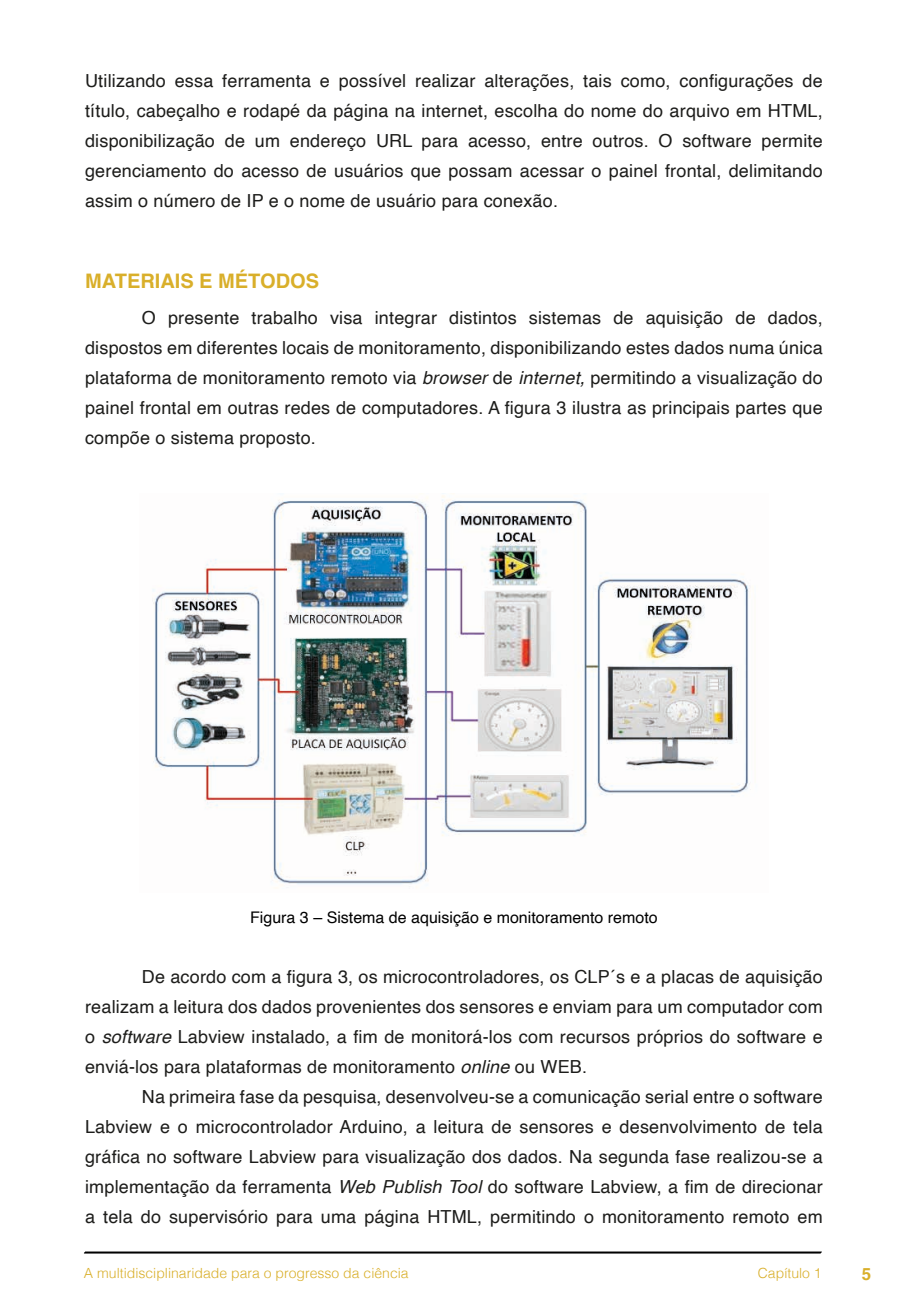
<style>
.page{position:relative;width:908px;height:1304px;background:#fff}
.page>*{position:absolute;margin:0;border:0;box-sizing:border-box;transform-origin:0 0}
.t1{font:700 20px "Helvetica";color:#d9af2a}
.t2{font:18px/30px "Helvetica";letter-spacing:.01em;color:#1d1d1b;text-align:justify}
.t3{font:700 16.8px "Helvetica";color:#d9af2a}
.t4{font:16px "Helvetica";color:#000}
.t5{font:300 14px "Helvetica";color:#d9af2a}
.s1{font-style:italic}
</style>
<div class="page">
<svg style="left:84px;top:1251px;width:737px;height:3px;background:#515151"></svg>
<img style="left:153px;top:495px;width:598px;height:393px">
<p class="t2" style="left:85px;top:66px;width:738px">Utilizando essa ferramenta e possível realizar alterações, tais como, configurações de título, cabeçalho e rodapé da página na internet, escolha do nome do arquivo em HTML, disponibilização de um endereço URL para acesso, entre outros. O software permite gerenciamento do acesso de usuários que possam acessar o painel frontal, delimitando assim o número de IP e o nome de usuário para conexão.</p>
<p class="t1" style="left:85px;top:269px;width:235px">MATERIAIS E MÉTODOS</p>
<p class="t2" style="left:85px;top:303px;width:738px;text-indent:57px">O presente trabalho visa integrar distintos sistemas de aquisição de dados, dispostos em diferentes locais de monitoramento, disponibilizando estes dados numa única plataforma de monitoramento remoto via <span class="s1">browser</span> de <span class="s1">internet,</span> permitindo a visualização do painel frontal em outras redes de computadores. A figura 3 ilustra as principais partes que compõe o sistema proposto.</p>
<p class="t4" style="left:250px;top:905px;width:409px">Figura 3 – Sistema de aquisição e monitoramento remoto</p>
<p class="t2" style="left:85px;top:962px;width:738px;text-indent:57px">De acordo com a figura 3, os microcontroladores, os CLP´s e a placas de aquisição realizam a leitura dos dados provenientes dos sensores e enviam para um computador com o <span class="s1">software</span> Labview instalado, a fim de monitorá-los com recursos próprios do software e enviá-los para plataformas de monitoramento <span class="s1">online</span> ou WEB.</p>
<p class="t2" style="left:85px;top:1082px;width:738px;text-indent:57px">Na primeira fase da pesquisa, desenvolveu-se a comunicação serial entre o software Labview e o microcontrolador Arduino, a leitura de sensores e desenvolvimento de tela gráfica no software Labview para visualização dos dados. Na segunda fase realizou-se a implementação da ferramenta <span class="s1">Web Publish Tool</span> do software Labview, a fim de direcionar a tela do supervisório para uma página HTML, permitindo o monitoramento remoto em</p>
<p class="t5" style="left:84px;top:1261px;width:326px">A multidisciplinaridade para o progresso da ciência</p>
<p class="t5" style="left:757px;top:1261px;width:65px">Capítulo 1</p>
<p class="t3" style="left:861px;top:1264px;width:11px">5</p>
</div>
